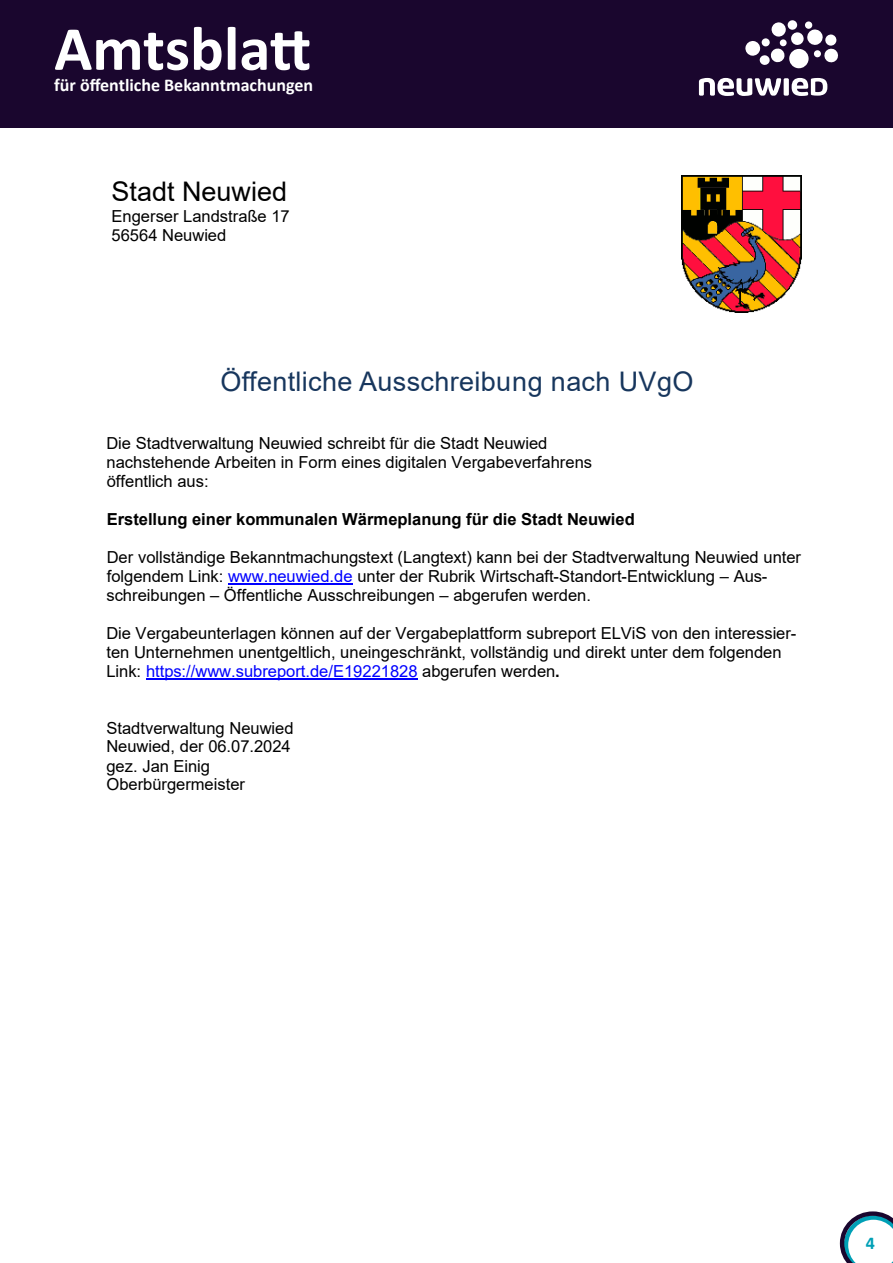
<style>
.page{position:relative;width:893px;height:1263px;background:#fff}
.page>*{position:absolute;margin:0;border:0;box-sizing:border-box;transform-origin:0 0}
.t1{font:700 63px "Calibri";color:#fff}
.t2{font:27px "Arial";letter-spacing:.01em;color:#17365d}
.t3{font:27px "Arial";color:#000}
.t4{font:700 18px "Calibri";color:#fff}
.t5{font:700 18px "Calibri";color:#00a0b6}
.t6{font:16.5px/19px "Arial";color:#000}
.t7{font:700 16.5px "Arial";color:#000}
.s1{color:#00f}
.s2{font-weight:700}
</style>
<div class="page">
<svg style="left:840px;top:1211px;width:53px;height:52px"></svg>
<div style="left:0;top:0;width:893px;height:128px;background:#1a062e"></div>
<svg style="left:745px;top:22px;width:93px;height:47px"></svg>
<div style="left:787px;top:20px;width:10px;height:10px;background:#fff;border-radius:50%"></div>
<svg style="left:699px;top:78px;width:128px;height:18px"></svg>
<hr style="left:228px;top:584px;width:124px;height:1px;background:#00f">
<hr style="left:146px;top:678px;width:271px;height:2px;background:#00f">
<img style="left:681px;top:175px;width:121px;height:138px">
<h1 class="t1" style="left:54px;top:4px;width:258px">Amtsblatt</h1>
<p class="t4" style="left:54px;top:73px;width:260px">für öffentliche Bekanntmachungen</p>
<h2 class="t3" style="left:112px;top:173px;width:177px">Stadt Neuwied</h2>
<p class="t6" style="left:112px;top:206px;width:180px">Engerser Landstraße 17<br>56564 Neuwied</p>
<h2 class="t2" style="left:220px;top:363px;width:474px">Öffentliche Ausschreibung nach UVgO</h2>
<p class="t6" style="left:106px;top:433px;width:487px">Die Stadtverwaltung Neuwied schreibt für die Stadt Neuwied nachstehende Arbeiten in Form eines digitalen Vergabeverfahrens öffentlich aus:</p>
<p class="t7" style="left:107px;top:507px;width:530px">Erstellung einer kommunalen Wärmeplanung für die Stadt Neuwied</p>
<p class="t6" style="left:106px;top:547px;width:696px">Der vollständige Bekanntmachungstext (Langtext) kann bei der Stadtverwaltung Neuwied unter folgendem Link: <span class="s1">www.neuwied.de</span> unter der Rubrik Wirtschaft-Standort-Entwicklung – Aus&shy;schreibungen – Öffentliche Ausschreibungen – abgerufen werden.</p>
<p class="t6" style="left:106px;top:623px;width:691px">Die Vergabeunterlagen können auf der Vergabeplattform subreport ELViS von den interessier&shy;ten Unternehmen unentgeltlich, uneingeschränkt, vollständig und direkt unter dem folgenden<br>Link: <span class="s1">https://www.subreport.de/E19221828</span> abgerufen werden<span class="s2">.</span></p>
<p class="t6" style="left:106px;top:718px;width:189px">Stadtverwaltung Neuwied<br>Neuwied, der 06.07.2024 gez. Jan Einig<br>Oberbürgermeister</p>
<p class="t5" style="left:866px;top:1230px;width:11px">4</p>
</div>
